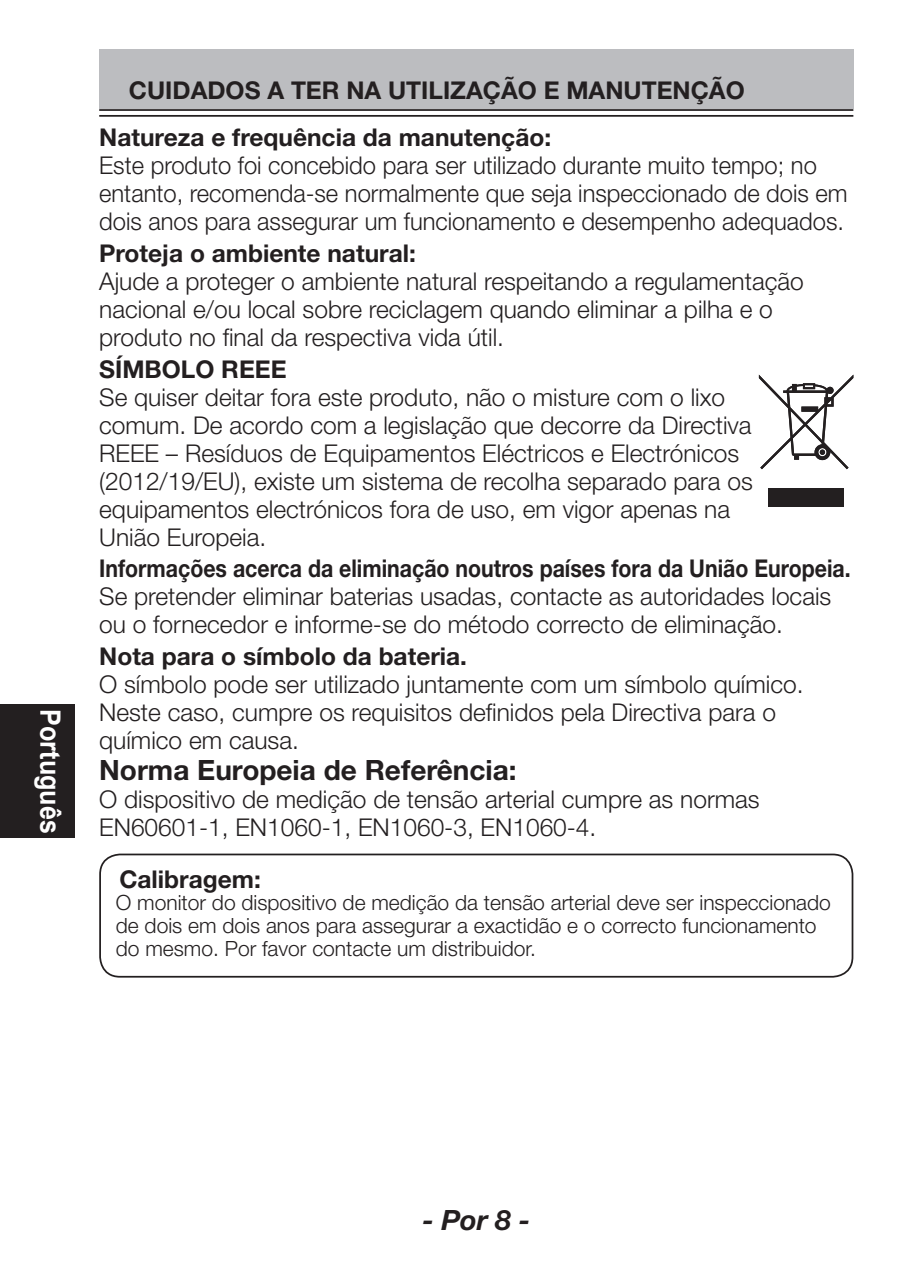
<style>
.page{position:relative;width:903px;height:1270px;background:#fff}
.page>*{position:absolute;margin:0;border:0;box-sizing:border-box;transform-origin:0 0}
.t1{font:700 28px "Helvetica Neue LT Std";color:#231f20}
.t2{font:700 28px "Arial";color:#fff;scale:.9 1}
.t3{font:italic 700 28px "Helvetica Neue LT Std";color:#231f20}
.t4{font:300 24.5px/28px "Helvetica Neue LT Std";color:#231f20}
.t5{font:700 24.5px "Helvetica Neue LT Std";color:#231f20}
.t6{font:700 24.5px "Helvetica Neue LT Std";color:#231f20;scale:.87 1}
.t7{font:300 21px/22.8px "Helvetica Neue LT Std";color:#231f20}
</style>
<div class="page">
<div style="left:99px;top:50px;width:754px;height:59px;background:#bcbdc0"></div>
<hr style="left:99px;top:115px;width:754px;height:2px;background:#231f20">
<hr style="left:99px;top:109px;width:754px;height:2px;background:#231f20">
<div style="left:0;top:704px;width:74px;height:134px;background:#231f20"></div>
<div style="left:99px;top:854px;width:754px;height:124px;border:2px solid #231f20;border-radius:20px"></div>
<div style="left:768px;top:488px;width:76px;height:19px;background:#231f20"></div>
<svg style="left:759px;top:375px;width:94px;height:94px"></svg>
<p class="t2" style="left:69px;top:709px;width:140px;rotate:90deg">Português</p>
<p class="t5" style="left:129px;top:75px;width:617px">CUIDADOS A TER NA UTILIZAÇÃO E MANUTENÇÃO</p>
<p class="t5" style="left:99px;top:123px;width:453px">Natureza e frequência da manutenção:</p>
<p class="t4" style="left:99px;top:151px;width:750px">Este produto foi concebido para ser utilizado durante muito tempo; no entanto, recomenda-se normalmente que seja inspeccionado de dois em dois anos para assegurar um funcionamento e desempenho adequados.</p>
<p class="t5" style="left:99px;top:238px;width:318px">Proteja o ambiente natural:</p>
<p class="t4" style="left:99px;top:267px;width:706px">Ajude a proteger o ambiente natural respeitando a regulamentação nacional e/ou local sobre reciclagem quando eliminar a pilha e o produto no final da respectiva vida útil.</p>
<p class="t5" style="left:99px;top:354px;width:189px">SÍMBOLO REEE</p>
<p class="t4" style="left:99px;top:382px;width:655px">Se quiser deitar fora este produto, não o misture com o lixo comum. De acordo com a legislação que decorre da Directiva REEE – Resíduos de Equipamentos Eléctricos e Electrónicos (2012/19/EU), existe um sistema de recolha separado para os equipamentos electrónicos fora de uso, em vigor apenas na União Europeia.</p>
<p class="t6" style="left:99px;top:553px;width:865px">Informações acerca da eliminação noutros países fora da União Europeia.</p>
<p class="t4" style="left:99px;top:582px;width:734px">Se pretender eliminar baterias usadas, contacte as autoridades locais ou o fornecedor e informe-se do método correcto de eliminação.</p>
<p class="t5" style="left:99px;top:641px;width:369px">Nota para o símbolo da bateria.</p>
<p class="t4" style="left:99px;top:669px;width:706px">O símbolo pode ser utilizado juntamente com um símbolo químico.<br>Neste caso, cumpre os requisitos definidos pela Directiva para o químico em causa.</p>
<p class="t1" style="left:99px;top:753px;width:419px">Norma Europeia de Referência:</p>
<p class="t4" style="left:99px;top:785px;width:662px">O dispositivo de medição de tensão arterial cumpre as normas<br>EN60601-1, EN1060-1, EN1060-3, EN1060-4.</p>
<p class="t5" style="left:119px;top:864px;width:143px">Calibragem:</p>
<p class="t7" style="left:116px;top:891px;width:716px">O monitor do dispositivo de medição da tensão arterial deve ser inspeccionado de dois em dois anos para assegurar a exactidão e o correcto funcionamento do mesmo. Por favor contacte um distribuidor.</p>
<p class="t3" style="left:422px;top:1203px;width:109px">- Por 8 -</p>
</div>
